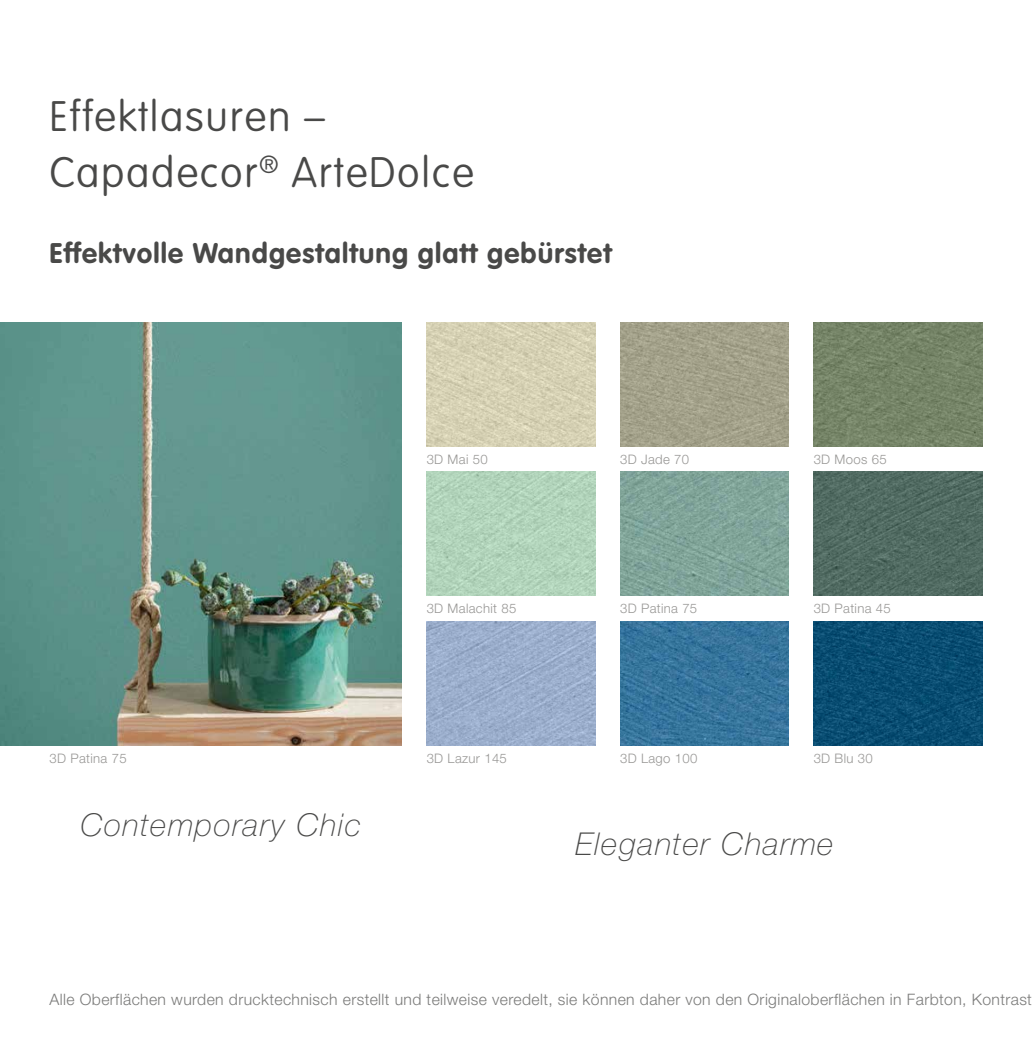
<style>
.page{position:relative;width:1032px;height:1042px;background:#fff}
.page>*{position:absolute;margin:0;border:0;box-sizing:border-box;transform-origin:0 0}
.t1{font:100 42px/56px "VAG Rounded LT";letter-spacing:.04em;color:#494948}
.t2{font:italic 100 31.5px "Helvetica Neue LT";letter-spacing:.05em;color:#494948}
.t3{font:700 28px "VAG Rounded LT";letter-spacing:.04em;color:#494948}
.t4{font:300 15.75px "Helvetica Neue LT";letter-spacing:.025em;color:#7b7b7a}
.t5{font:300 13.12px "Helvetica Neue LT";letter-spacing:.025em;color:#989795}
</style>
<div class="page">
<img style="left:427px;top:322px;width:168px;height:124px">
<img style="left:427px;top:471px;width:168px;height:124px">
<img style="left:427px;top:621px;width:168px;height:124px">
<img style="left:620px;top:322px;width:169px;height:124px">
<img style="left:620px;top:471px;width:169px;height:124px">
<img style="left:620px;top:621px;width:169px;height:124px">
<img style="left:814px;top:471px;width:168px;height:124px">
<img style="left:814px;top:621px;width:168px;height:124px">
<img style="left:814px;top:322px;width:168px;height:124px">
<img style="left:0;top:322px;width:402px;height:423px">
<h1 class="t1" style="left:50px;top:90px;width:426px">Effektlasuren –<br>Capadecor<sup>®</sup> ArteDolce</h1>
<h3 class="t3" style="left:50px;top:237px;width:564px">Effektvolle Wandgestaltung glatt gebürstet</h3>
<p class="t5" style="left:427px;top:451px;width:62px">3D Mai 50</p>
<p class="t5" style="left:620px;top:451px;width:70px">3D Jade 70</p>
<p class="t5" style="left:814px;top:451px;width:74px">3D Moos 65</p>
<p class="t5" style="left:427px;top:600px;width:91px">3D Malachit 85</p>
<p class="t5" style="left:620px;top:600px;width:79px">3D Patina 75</p>
<p class="t5" style="left:814px;top:600px;width:79px">3D Patina 45</p>
<p class="t5" style="left:50px;top:750px;width:79px">3D Patina 75</p>
<h2 class="t2" style="left:80px;top:807px;width:282px">Contemporary Chic</h2>
<p class="t5" style="left:427px;top:750px;width:82px">3D Lazur 145</p>
<p class="t5" style="left:620px;top:750px;width:79px">3D Lago 100</p>
<p class="t5" style="left:814px;top:750px;width:61px">3D Blu 30</p>
<h2 class="t2" style="left:575px;top:825px;width:260px">Eleganter Charme</h2>
<p class="t4" style="left:50px;top:989px;width:984px">Alle Oberflächen wurden drucktechnisch erstellt und teilweise veredelt, sie können daher von den Originaloberflächen in Farbton, Kontrast</p>
</div>
